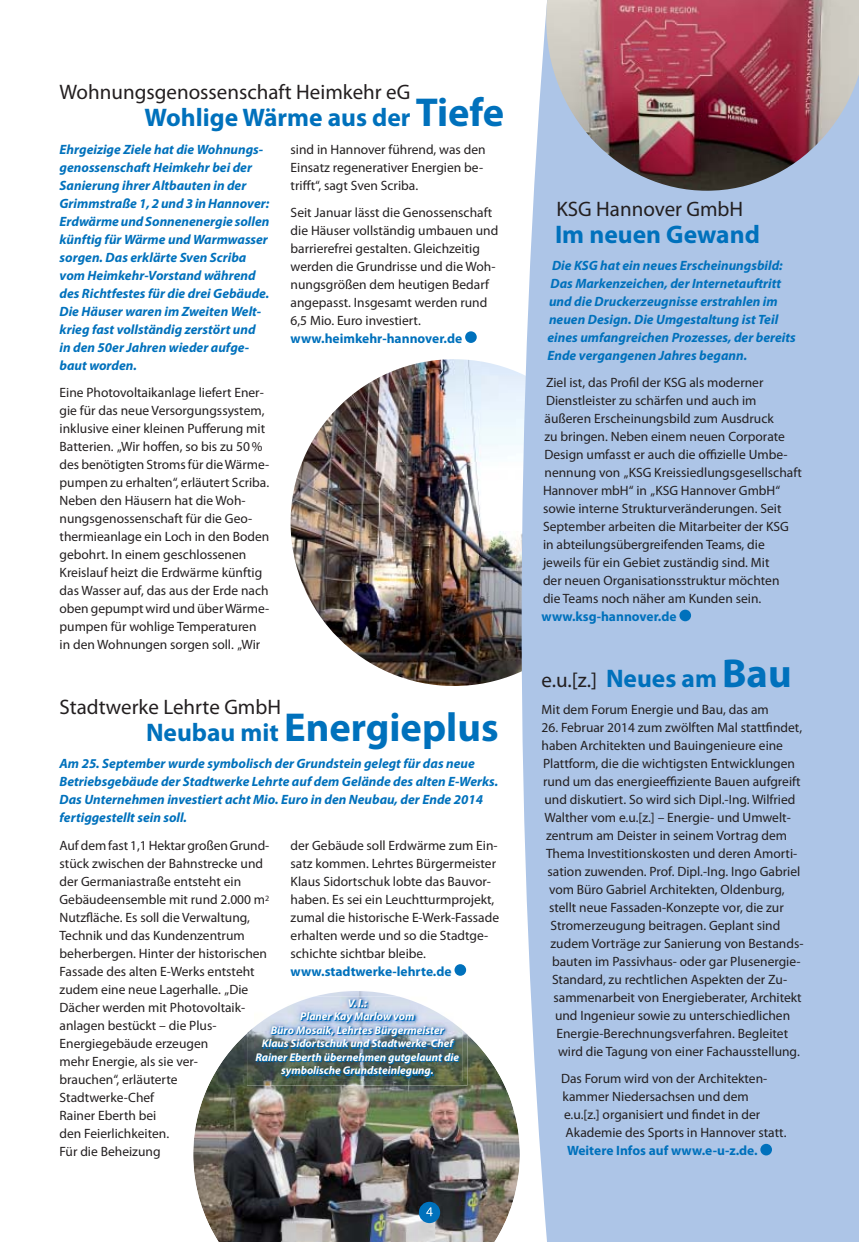
<style>
.page{position:relative;width:859px;height:1242px;background:#fff}
.page>*{position:absolute;margin:0;border:0;box-sizing:border-box;transform-origin:0 0}
.t1{font:700 40.5px "Myriad Pro";color:#0071bc}
.t2{font:700 25.5px "Myriad Pro";color:#0071bc}
.t3{font:21px "Myriad Pro";color:#231f20}
.t4{font:13.5px/18px "Myriad Pro";color:#231f20}
.t5{font:italic 700 13.5px/18px "Myriad Pro";color:#0071bc}
.t6{font:700 13.5px "Myriad Pro";color:#0071bc}
.t7{font:italic 700 11.25px/13.5px "Myriad Pro";color:#fff;text-align:center}
.s1{font-size:40.5px}
.s2{font-size:25.5px}
.s3{font-weight:700;font-size:25.5px;color:#0071bc}
.s4{font-weight:700;font-size:40.5px;color:#0071bc}
</style>
<div class="page">
<img style="left:193px;top:1033px;width:327px;height:208px">
<img style="left:291px;top:359px;width:231px;height:327px">
<div style="left:420px;top:1202px;width:19px;height:20px;background:#0071bc;border-radius:50%"></div>
<div style="left:419px;top:1201px;width:21px;height:22px;border:2px solid #0071bc;border-radius:50%"></div>
<svg style="left:426px;top:1207px;width:7px;height:9px"></svg>
<div style="left:522px;top:16px;width:337px;height:1225px;background:#adc5e7"></div>
<div style="left:679px;top:609px;width:12px;height:12px;background:#0071bc;border-radius:50%"></div>
<div style="left:760px;top:1143px;width:12px;height:12px;background:#0071bc;border-radius:50%"></div>
<img style="left:546px;top:0;width:313px;height:191px">
<div style="left:465px;top:331px;width:12px;height:12px;background:#0071bc;border-radius:50%"></div>
<img style="left:247px;top:991px;width:220px;height:94px">
<img style="left:254px;top:996px;width:209px;height:85px">
<img style="left:350px;top:1000px;width:18px;height:8px">
<img style="left:301px;top:1013px;width:115px;height:11px">
<img style="left:272px;top:1027px;width:173px;height:10px">
<img style="left:263px;top:1040px;width:192px;height:8px">
<img style="left:257px;top:1054px;width:203px;height:10px">
<img style="left:282px;top:1067px;width:152px;height:11px">
<div style="left:454px;top:964px;width:12px;height:11px;background:#0071bc;border-radius:50%"></div>
<h3 class="t3" style="left:60px;top:84px;width:352px">Wohnungsgenossenschaft Heimkehr eG</h3>
<h2 class="t2" style="left:145px;top:108px;width:361px">Wohlige Wärme aus der <span class="s1">Tiefe</span></h2>
<p class="t5" style="left:60px;top:142px;width:211px">Ehrgeizige Ziele hat die Wohnungs&shy;genossenschaft Heimkehr bei der<br>Sanierung ihrer Altbauten in der<br>Grimmstraße 1, 2 und 3 in Hannover:<br>Erdwärme und Sonnenenergie sollen künftig für Wärme und Warmwasser sorgen. Das erklärte Sven Scriba vom Heimkehr-Vorstand während des Richtfestes für die drei Gebäude.<br>Die Häuser waren im Zweiten Welt&shy;krieg fast vollständig zerstört und in den 50er Jahren wieder aufge&shy;baut worden.</p>
<p class="t4" style="left:60px;top:385px;width:211px">Eine Photovoltaikanlage liefert Ener&shy;gie für das neue Versorgungssystem, inklusive einer kleinen Pufferung mit Batterien. „Wir hoffen, so bis zu 50 % des benötigten Stroms für die Wärme&shy;pumpen zu erhalten“, erläutert Scriba.<br>Neben den Häusern hat die Woh&shy;nungsgenossenschaft für die Geo&shy;thermieanlage ein Loch in den Boden gebohrt. In einem geschlossenen Kreislauf heizt die Erdwärme künftig das Wasser auf, das aus der Erde nach oben gepumpt wird und über Wärme&shy;pumpen für wohlige Temperaturen in den Wohnungen sorgen soll. „Wir</p>
<p class="t4" style="left:291px;top:142px;width:197px">sind in Hannover führend, was den<br>Einsatz regenerativer Energien be&shy;trifft“, sagt Sven Scriba.</p>
<p class="t4" style="left:291px;top:205px;width:209px">Seit Januar lässt die Genossenschaft die Häuser vollständig umbauen und barrierefrei gestalten. Gleichzeitig werden die Grundrisse und die Woh&shy;nungsgrößen dem heutigen Bedarf angepasst. Insgesamt werden rund 6,5 Mio. Euro investiert.</p>
<p class="t6" style="left:291px;top:333px;width:173px">www.heimkehr-hannover.de</p>
<h3 class="t3" style="left:60px;top:699px;width:223px">Stadtwerke Lehrte GmbH</h3>
<h1 class="t1" style="left:146px;top:712px;width:354px"><span class="s2">Neubau mit</span> Energieplus</h1>
<p class="t5" style="left:60px;top:756px;width:440px">Am 25. September wurde symbolisch der Grundstein gelegt für das neue Betriebsgebäude der Stadtwerke Lehrte auf dem Gelände des alten E-Werks.<br>Das Unternehmen investiert acht Mio. Euro in den Neubau, der Ende 2014 fertiggestellt sein soll.</p>
<p class="t4" style="left:60px;top:837px;width:211px">Auf dem fast 1,1 Hektar großen Grund&shy;stück zwischen der Bahnstrecke und der Germaniastraße entsteht ein<br>Gebäudeensemble mit rund 2.000 m<sup>2<br></sup>Nutzfläche. Es soll die Verwaltung,<br>Technik und das Kundenzentrum beherbergen. Hinter der historischen<br>Fassade des alten E-Werks entsteht zudem eine neue Lagerhalle. „Die<br>Dächer werden mit Photovoltaik&shy;anlagen bestückt – die Plus-<br>Energiegebäude erzeugen<br>mehr Energie, als sie ver-<br>brauchen“, erläuterte<br>Stadtwerke-Chef<br>Rainer Eberth bei<br>den Feierlichkeiten.<br>Für die Beheizung</p>
<p class="t4" style="left:291px;top:837px;width:210px">der Gebäude soll Erdwärme zum Ein&shy;satz kommen. Lehrtes Bürgermeister Klaus Sidortschuk lobte das Bauvor&shy;haben. Es sei ein Leuchtturmprojekt, zumal die historische E-Werk-Fassade erhalten werde und so die Stadtge&shy;schichte sichtbar bleibe.</p>
<p class="t6" style="left:291px;top:966px;width:162px">www.stadtwerke-lehrte.de</p>
<p class="t7" style="left:256px;top:997px;width:205px">V. l.:<br>Planer Kay Marlow vom<br>Büro Mosaik, Lehrtes Bürgermeister<br>Klaus Sidortschuk und Stadtwerke-Chef<br>Rainer Eberth übernehmen gutgelaunt die symbolische Grundsteinlegung.</p>
<h3 class="t3" style="left:556px;top:201px;width:188px">KSG Hannover GmbH</h3>
<h2 class="t2" style="left:555px;top:225px;width:206px">Im neuen Gewand</h2>
<p class="t5" style="left:547px;top:258px;width:250px;text-indent:4px">Die KSG hat ein neues Erscheinungsbild:<br>Das Markenzeichen, der Internetauftritt und die Druckerzeugnisse erstrahlen im neuen Design. Die Umgestaltung ist Teil eines umfangreichen Prozesses, der bereits Ende vergangenen Jahres begann.</p>
<p class="t4" style="left:543px;top:375px;width:260px">Ziel ist, das Profil der KSG als moderner Dienstleister zu schärfen und auch im äußeren Erscheinungsbild zum Ausdruck<br>zu bringen. Neben einem neuen Corporate Design umfasst er auch die offizielle Umbe&shy;nennung von „KSG Kreissiedlungsgesellschaft Hannover mbH“ in „KSG Hannover GmbH“ sowie interne Strukturveränderungen. Seit September arbeiten die Mitarbeiter der KSG in abteilungsübergreifenden Teams, die jeweils für ein Gebiet zuständig sind. Mit<br>der neuen Organisationsstruktur möchten<br>die Teams noch näher am Kunden sein.</p>
<p class="t6" style="left:541px;top:611px;width:137px">www.ksg-hannover.de</p>
<h3 class="t3" style="left:541px;top:672px;width:252px">e.u.[z.] <span class="s3">Neues am</span> <span class="s4">Bau</span></h3>
<p class="t4" style="left:541px;top:702px;width:229px">Mit dem Forum Energie und Bau, das am</p>
<p class="t4" style="left:541px;top:720px;width:262px">26. Februar 2014 zum zwölften Mal stattfindet,</p>
<p class="t4" style="left:541px;top:738px;width:243px">haben Architekten und Bauingenieure eine</p>
<p class="t4" style="left:543px;top:756px;width:253px">Plattform, die die wichtigsten Entwicklungen</p>
<p class="t4" style="left:543px;top:774px;width:259px">rund um das energieeffiziente Bauen aufgreift</p>
<p class="t4" style="left:544px;top:792px;width:252px">und diskutiert. So wird sich Dipl.-Ing. Wilfried</p>
<p class="t4" style="left:544px;top:810px;width:248px">Walther vom e.u.[z.] – Energie- und Umwelt-</p>
<p class="t4" style="left:546px;top:828px;width:243px">zentrum am Deister in seinem Vortrag dem</p>
<p class="t4" style="left:546px;top:846px;width:253px">Thema Investitionskosten und deren Amorti-</p>
<p class="t4" style="left:547px;top:864px;width:254px">sation zuwenden. Prof. Dipl.-Ing. Ingo Gabriel</p>
<p class="t4" style="left:549px;top:882px;width:237px">vom Büro Gabriel Architekten, Oldenburg,</p>
<p class="t4" style="left:549px;top:900px;width:236px">stellt neue Fassaden-Konzepte vor, die zur</p>
<p class="t4" style="left:550px;top:918px;width:231px">Stromerzeugung beitragen. Geplant sind</p>
<p class="t4" style="left:550px;top:936px;width:255px">zudem Vorträge zur Sanierung von Bestands-</p>
<p class="t4" style="left:552px;top:954px;width:250px">bauten im Passivhaus- oder gar Plusenergie-</p>
<p class="t4" style="left:552px;top:972px;width:237px">Standard, zu rechtlichen Aspekten der Zu-</p>
<p class="t4" style="left:553px;top:990px;width:250px">sammenarbeit von Energieberater, Architekt</p>
<p class="t4" style="left:555px;top:1008px;width:237px">und Ingenieur sowie zu unterschiedlichen</p>
<p class="t4" style="left:556px;top:1026px;width:233px">Energie-Berechnungsverfahren. Begleitet</p>
<p class="t4" style="left:558px;top:1044px;width:243px">wird die Tagung von einer Fachausstellung.</p>
<p class="t4" style="left:561px;top:1071px;width:227px">Das Forum wird von der Architekten&shy;kammer Niedersachsen und dem<br>e.u.[z.] organisiert und findet in der Akademie des Sports in Hannover statt.</p>
<p class="t6" style="left:567px;top:1145px;width:192px">Weitere Infos auf www.e-u-z.de.</p>
</div>
